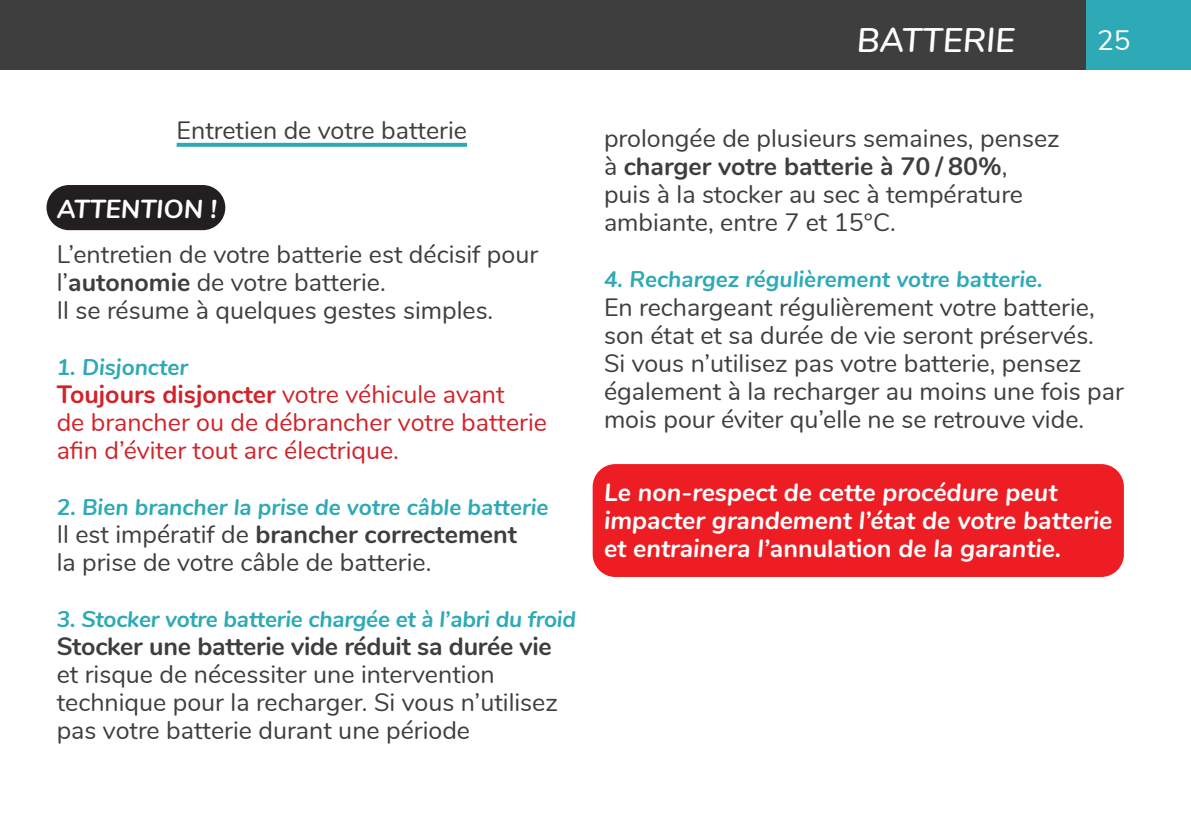
<style>
.page{position:relative;width:1191px;height:840px;background:#fff}
.page>*{position:absolute;margin:0;border:0;box-sizing:border-box;transform-origin:0 0}
.GROS_TITRE_A_GAUCHE{font:italic 600 34px "Nunito";color:#fff}
.t1{font:28px "Nunito";color:#fff}
.ATTENTION_EN_NOIR{font:italic 700 26px "Nunito";color:#fff}
.TEXTE_PUCE{font:25px/28px "Nunito";color:#3e3e3f}
.ATTENTION_EN_ROUGE{font:italic 700 25px/28px "Nunito";color:#fff}
.TEXTE_PUCE-2{font:25px/28px "Nunito";color:#d1232a}
.SOUS_TITRE_SOULIGNÉ{font:25px "Nunito";color:#3e3e3f}
.TEXTE_PUCE-3{font:italic 700 22.6px "Nunito";color:#2eaab6}
.s1{font-weight:700}
.s2{font-style:normal}
</style>
<div class="page">
<div style="left:1085px;top:0;width:106px;height:70px;background:#2eaab6"></div>
<div style="left:0;top:0;width:1085px;height:70px;background:#3e3e3f"></div>
<svg style="left:177px;top:143px;width:290px;height:4px"></svg>
<div style="left:46px;top:185px;width:179px;height:45px;background:#231f20;border-radius:23px"></div>
<div style="left:592px;top:464px;width:531px;height:112px;background:#ee1d23;border-radius:23px"></div>
<p class="SOUS_TITRE_SOULIGNÉ" style="left:177px;top:112px;width:292px">Entretien de votre batterie</p>
<p class="ATTENTION_EN_NOIR" style="left:57px;top:189px;width:162px">ATTENTION !</p>
<p class="TEXTE_PUCE" style="left:57px;top:238px;width:483px">L’entretien de votre batterie est décisif pour l’<span class="s1">autonomie</span> de votre batterie.<br>Il se résume à quelques gestes simples.</p>
<p class="TEXTE_PUCE-3" style="left:57px;top:350px;width:133px">1. Disjoncter</p>
<p class="TEXTE_PUCE-2" style="left:57px;top:378px;width:492px"><span class="s1">Toujours disjoncter</span> votre véhicule avant<br>de brancher ou de débrancher votre batterie afin d’éviter tout arc électrique.</p>
<p class="TEXTE_PUCE-3" style="left:57px;top:490px;width:493px">2. Bien brancher la prise de votre câble batterie</p>
<p class="TEXTE_PUCE" style="left:57px;top:518px;width:462px">Il est impératif de <span class="s1">brancher correctement </span>la prise de votre câble de batterie.</p>
<p class="TEXTE_PUCE-3" style="left:57px;top:602px;width:521px">3. Stocker votre batterie chargée et à l’abri du froid</p>
<p class="TEXTE_PUCE" style="left:57px;top:630px;width:503px"><span class="s1">Stocker une batterie vide réduit sa durée vie </span>et risque de nécessiter une intervention technique pour la recharger. Si vous n’utilisez pas votre batterie durant une période</p>
<p class="GROS_TITRE_A_GAUCHE" style="left:856px;top:15px;width:160px">BATTERIE</p>
<p class="t1" style="left:1097px;top:20px;width:35px">25</p>
<p class="TEXTE_PUCE" style="left:604px;top:123px;width:457px">prolongée de plusieurs semaines, pensez à <span class="s1">charger votre batterie à 70 / 80%</span>, puis à la stocker au sec à température ambiante, entre 7 et 15°C.</p>
<p class="TEXTE_PUCE-3" style="left:604px;top:263px;width:440px">4. Rechargez régulièrement votre batterie.</p>
<p class="TEXTE_PUCE" style="left:604px;top:291px;width:521px">En rechargeant régulièrement votre batterie, son état et sa durée de vie seront préservés.<br>Si vous n’utilisez pas votre batterie, pensez également à la recharger au moins une fois par mois pour éviter qu’elle ne se retrouve vide.</p>
<p class="ATTENTION_EN_ROUGE" style="left:604px;top:476px;width:510px">Le non-respect de cette procédure peut impacter grandement l’état de votre batterie et entrainera l’<span class="s2">annulation</span> de la garantie.</p>
</div>
